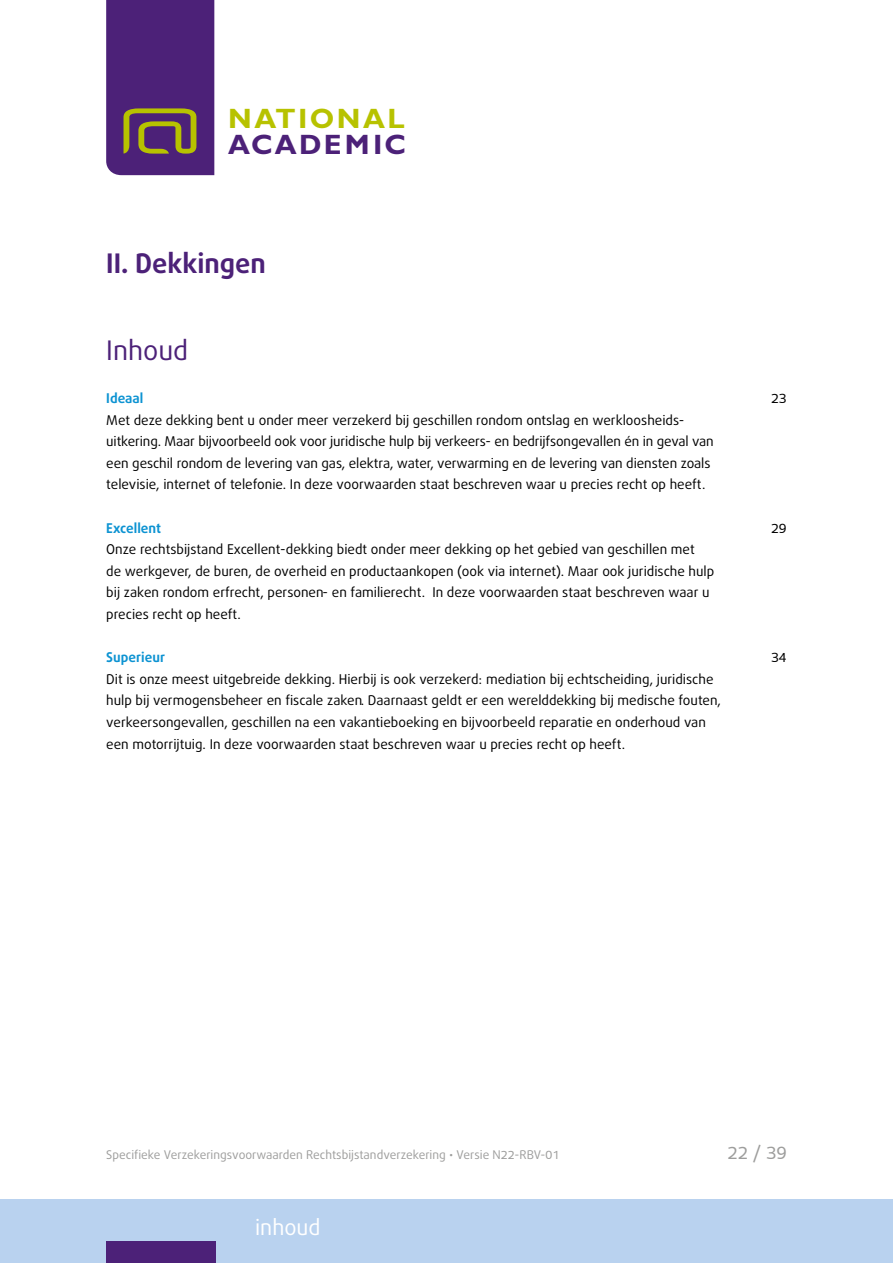
<style>
.page{position:relative;width:893px;height:1263px;background:#fff}
.page>*{position:absolute;margin:0;border:0;box-sizing:border-box;transform-origin:0 0}
.t1{font:700 28.05px "Gill Sans";letter-spacing:.085em;color:#b7c200}
.t2{font:700 28.05px "Gill Sans";letter-spacing:.075em;color:#4c2178}
.t3{font:700 27px "Bagus";color:#4c2178}
.t4{font:27px "Bagus";color:#4c2178}
.t5{font:21.6px "Bagus";color:#fff}
.t6{font:18px "Bagus";color:#9d9d9c}
.t7{font:13.5px/21.6px "Bagus";color:#000}
.t8{font:700 13.5px "Bagus";color:#0d93d2}
.t9{font:12px "Bagus";color:#9d9d9c}
</style>
<div class="page">
<div style="left:0;top:1199px;width:893px;height:64px;background:#b9d2ef"></div>
<div style="left:106px;top:1242px;width:110px;height:21px;background:#4c2178"></div>
<svg style="left:106px;top:0;width:108px;height:175px;background:#542e71"></svg>
<h1 class="t1" style="left:228px;top:102px;width:178px">NATIONAL</h1>
<h1 class="t2" style="left:228px;top:128px;width:179px">ACADEMIC</h1>
<h2 class="t3" style="left:106px;top:246px;width:161px">II. Dekkingen</h2>
<h2 class="t4" style="left:106px;top:332px;width:83px">Inhoud</h2>
<p class="t8" style="left:106px;top:389px;width:39px">Ideaal</p>
<p class="t7" style="left:771px;top:388px;width:17px">23</p>
<p class="t7" style="left:106px;top:409px;width:609px">Met deze dekking bent u onder meer verzekerd bij geschillen rondom ontslag en werkloosheids&shy;uitkering. Maar bijvoorbeeld ook voor juridische hulp bij verkeers- en bedrijfsongevallen én in geval van een geschil rondom de levering van gas, elektra, water, verwarming en de levering van diensten zoals televisie, internet of telefonie. In deze voorwaarden staat beschreven waar u precies recht op heeft.</p>
<p class="t8" style="left:106px;top:519px;width:56px">Excellent</p>
<p class="t7" style="left:771px;top:517px;width:17px">29</p>
<p class="t7" style="left:106px;top:539px;width:609px">Onze rechtsbijstand Excellent-dekking biedt onder meer dekking op het gebied van geschillen met<br>de werkgever, de buren, de overheid en productaankopen (ook via internet). Maar ook juridische hulp bij zaken rondom erfrecht, personen- en familierecht. In deze voorwaarden staat beschreven waar u precies recht op heeft.</p>
<p class="t8" style="left:106px;top:648px;width:60px">Superieur</p>
<p class="t7" style="left:771px;top:647px;width:17px">34</p>
<p class="t7" style="left:106px;top:668px;width:616px">Dit is onze meest uitgebreide dekking. Hierbij is ook verzekerd: mediation bij echtscheiding, juridische hulp bij vermogensbeheer en fiscale zaken. Daarnaast geldt er een werelddekking bij medische fouten, verkeersongevallen, geschillen na een vakantieboeking en bijvoorbeeld reparatie en onderhoud van een motorrijtuig. In deze voorwaarden staat beschreven waar u precies recht op heeft.</p>
<p class="t9" style="left:106px;top:1147px;width:454px">Specifieke Verzekeringsvoorwaarden Rechtsbijstandverzekering • Versie N22-RBV-01</p>
<h3 class="t6" style="left:728px;top:1141px;width:61px">22 / 39</h3>
<h3 class="t5" style="left:255px;top:1212px;width:67px">inhoud</h3>
</div>
